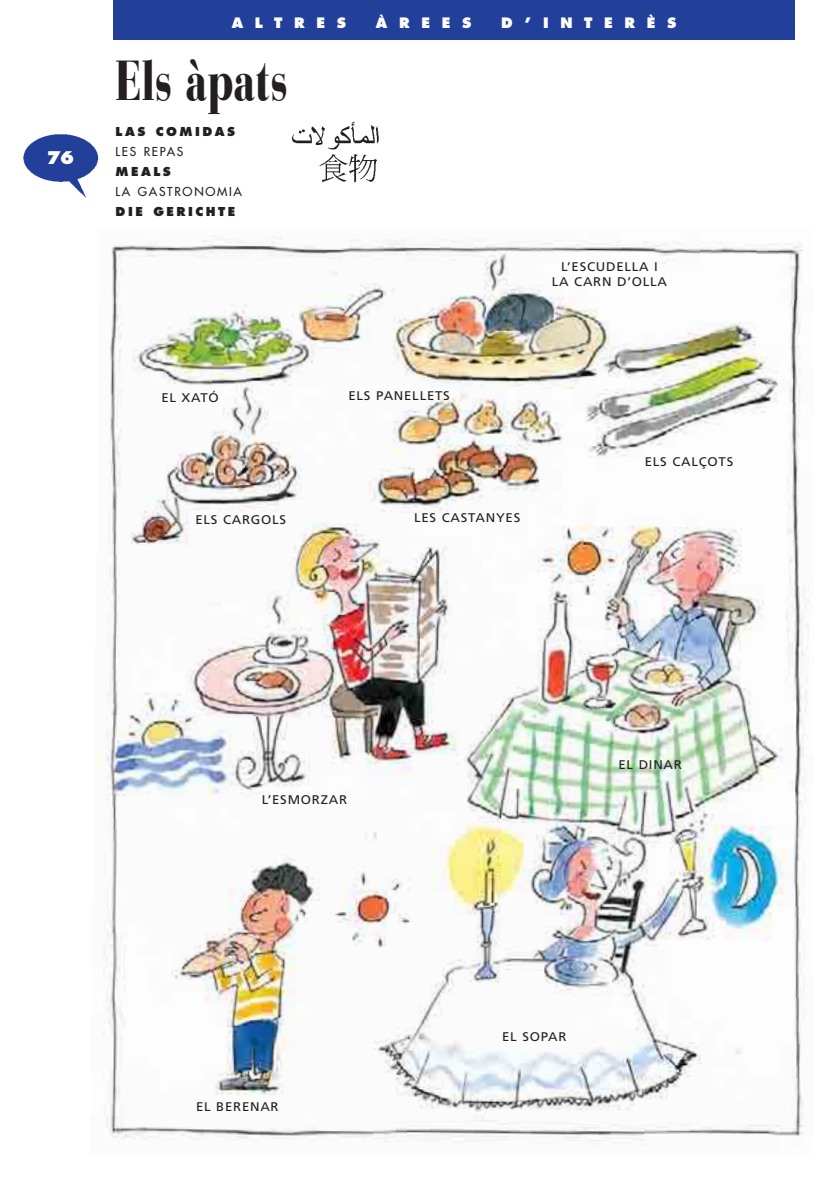
<style>
.page{position:relative;width:836px;height:1188px;background:#fff}
.page>*{position:absolute;margin:0;border:0;box-sizing:border-box;transform-origin:0 0}
.t1{font:900 56px "Bauer Bodoni";color:#231f20;scale:.7 1}
.t2{font:800 17px "Futura";color:#fff}
.t3{font:800 14px "Futura";letter-spacing:.83em;color:#fff}
.t4{font:12.6px/15px "Frutiger";letter-spacing:.055em;color:#231f20;text-align:center;scale:1.05 1}
.t5{font:800 12px "Futura";letter-spacing:.21em;color:#231f20}
.t6{font:12px "Futura";letter-spacing:.145em;color:#231f20}
</style>
<div class="page">
<img style="left:23px;top:0;width:786px;height:1142px">
<h2 class="t2" style="left:47px;top:150px;width:29px">76</h2>
<p class="t3" style="left:231px;top:17px;width:116px">ALTRES</p>
<p class="t3" style="left:376px;top:17px;width:97px">ÀREES</p>
<p class="t3" style="left:501px;top:17px;width:177px">D’INTERÈS</p>
<h1 class="t1" style="left:116px;top:59px;width:247px">Els àpats</h1>
<p class="t5" style="left:116px;top:127px;width:121px">LAS COMIDAS</p>
<p class="t6" style="left:116px;top:146px;width:69px">LES REPAS</p>
<p class="t5" style="left:116px;top:167px;width:57px">MEALS</p>
<p class="t6" style="left:116px;top:186px;width:128px">LA GASTRONOMIA</p>
<p class="t5" style="left:116px;top:207px;width:121px">DIE GERICHTE</p>
<p class="t4" style="left:551px;top:260px;width:111px">L’ESCUDELLA I<br>LA CARN D’OLLA</p>
<p class="t4" style="left:161px;top:391px;width:56px">EL XATÓ</p>
<p class="t4" style="left:348px;top:389px;width:98px">ELS PANELLETS</p>
<p class="t4" style="left:195px;top:513px;width:88px">ELS CARGOLS</p>
<p class="t4" style="left:414px;top:511px;width:102px">LES CASTANYES</p>
<p class="t4" style="left:644px;top:455px;width:86px">ELS CALÇOTS</p>
<p class="t4" style="left:261px;top:793px;width:83px">L’ESMORZAR</p>
<p class="t4" style="left:196px;top:1100px;width:80px">EL BERENAR</p>
<p class="t4" style="left:618px;top:758px;width:62px">EL DINAR</p>
<p class="t4" style="left:502px;top:1030px;width:63px">EL SOPAR</p>
</div>
